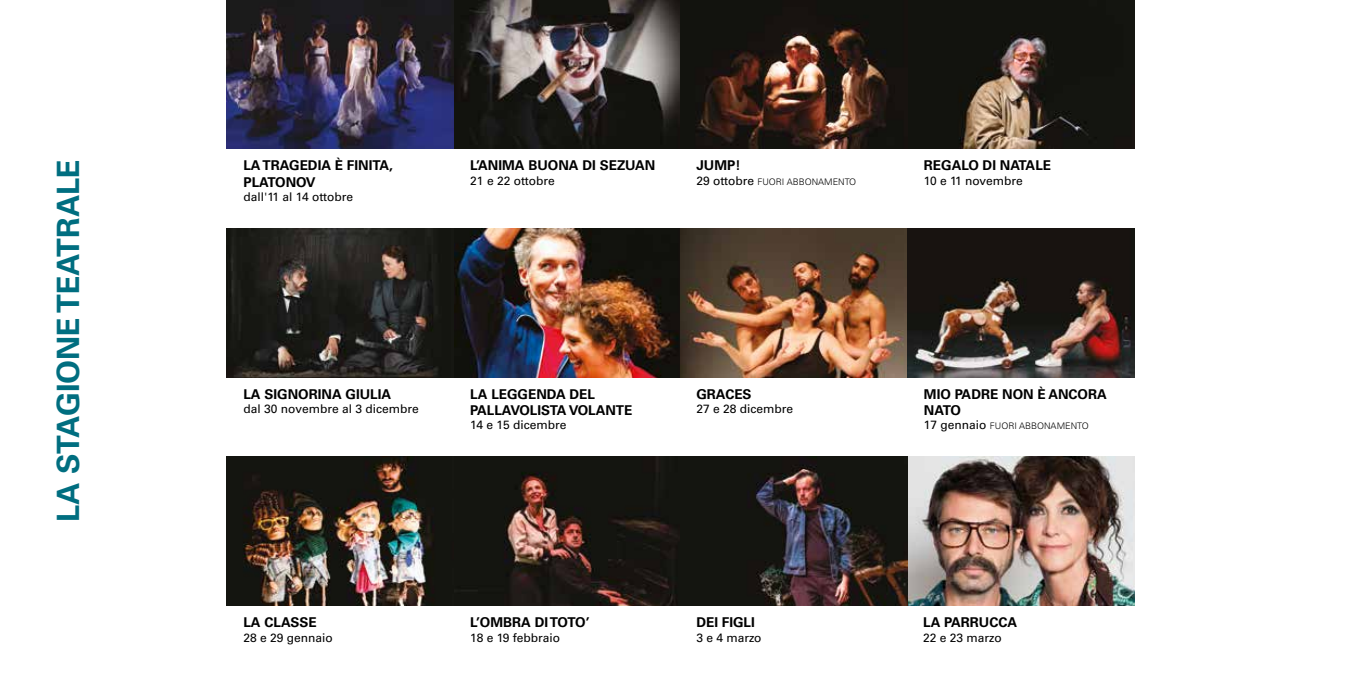
<style>
.page{position:relative;width:1361px;height:681px;background:#fff}
.page>*{position:absolute;margin:0;border:0;box-sizing:border-box;transform-origin:0 0}
.t1{font:700 30.75px "Univers";color:#006e80}
.t2{font:700 13.5px/16.2px "Univers LT Std";color:#000}
.t3{font:12px "Univers LT Std";color:#000}
.t4{font:300 9px "Univers LT Std";color:#000}
.s1{font-weight:400;font-size:12px}
</style>
<div class="page">
<img style="left:227px;top:0;width:907px;height:149px">
<img style="left:227px;top:228px;width:907px;height:149px">
<img style="left:227px;top:456px;width:907px;height:149px">
<h1 class="t1" style="left:49px;top:521px;width:364px;rotate:-90deg">LA STAGIONE TEATRALE</h1>
<p class="t2" style="left:243px;top:157px;width:151px">LA TRAGEDIA È FINITA,<br>PLATONOV</p>
<p class="t3" style="left:243px;top:189px;width:111px">dall'11 al 14 ottobre</p>
<p class="t2" style="left:243px;top:386px;width:149px">LA SIGNORINA GIULIA</p>
<p class="t3" style="left:243px;top:401px;width:177px">dal 30 novembre al 3 dicembre</p>
<p class="t2" style="left:470px;top:157px;width:187px">L’ANIMA BUONA DI SEZUAN</p>
<p class="t3" style="left:470px;top:173px;width:86px">21 e 22 ottobre</p>
<p class="t2" style="left:696px;top:157px;width:46px">JUMP!</p>
<p class="t4" style="left:696px;top:176px;width:161px"><span class="s1">29 ottobre</span> FUORI ABBONAMENTO</p>
<p class="t2" style="left:470px;top:386px;width:164px">LA LEGGENDA DEL<br>PALLAVOLISTA VOLANTE</p>
<p class="t3" style="left:470px;top:418px;width:98px">14 e 15 dicembre</p>
<p class="t2" style="left:696px;top:386px;width:57px">GRACES</p>
<p class="t3" style="left:696px;top:401px;width:98px">27 e 28 dicembre</p>
<p class="t2" style="left:924px;top:157px;width:129px">REGALO DI NATALE</p>
<p class="t3" style="left:924px;top:173px;width:100px">10 e 11 novembre</p>
<p class="t2" style="left:924px;top:386px;width:184px">MIO PADRE NON È ANCORA<br>NATO</p>
<p class="t4" style="left:924px;top:420px;width:166px"><span class="s1">17 gennaio</span> FUORI ABBONAMENTO</p>
<p class="t2" style="left:243px;top:614px;width:75px">LA CLASSE</p>
<p class="t3" style="left:243px;top:630px;width:91px">28 e 29 gennaio</p>
<p class="t2" style="left:470px;top:614px;width:121px">L’OMBRA DI TOTO’</p>
<p class="t3" style="left:470px;top:630px;width:91px">18 e 19 febbraio</p>
<p class="t2" style="left:696px;top:614px;width:60px">DEI FIGLI</p>
<p class="t3" style="left:696px;top:630px;width:67px">3 e 4 marzo</p>
<p class="t2" style="left:923px;top:614px;width:95px">LA PARRUCCA</p>
<p class="t3" style="left:923px;top:630px;width:80px">22 e 23 marzo</p>
</div>
